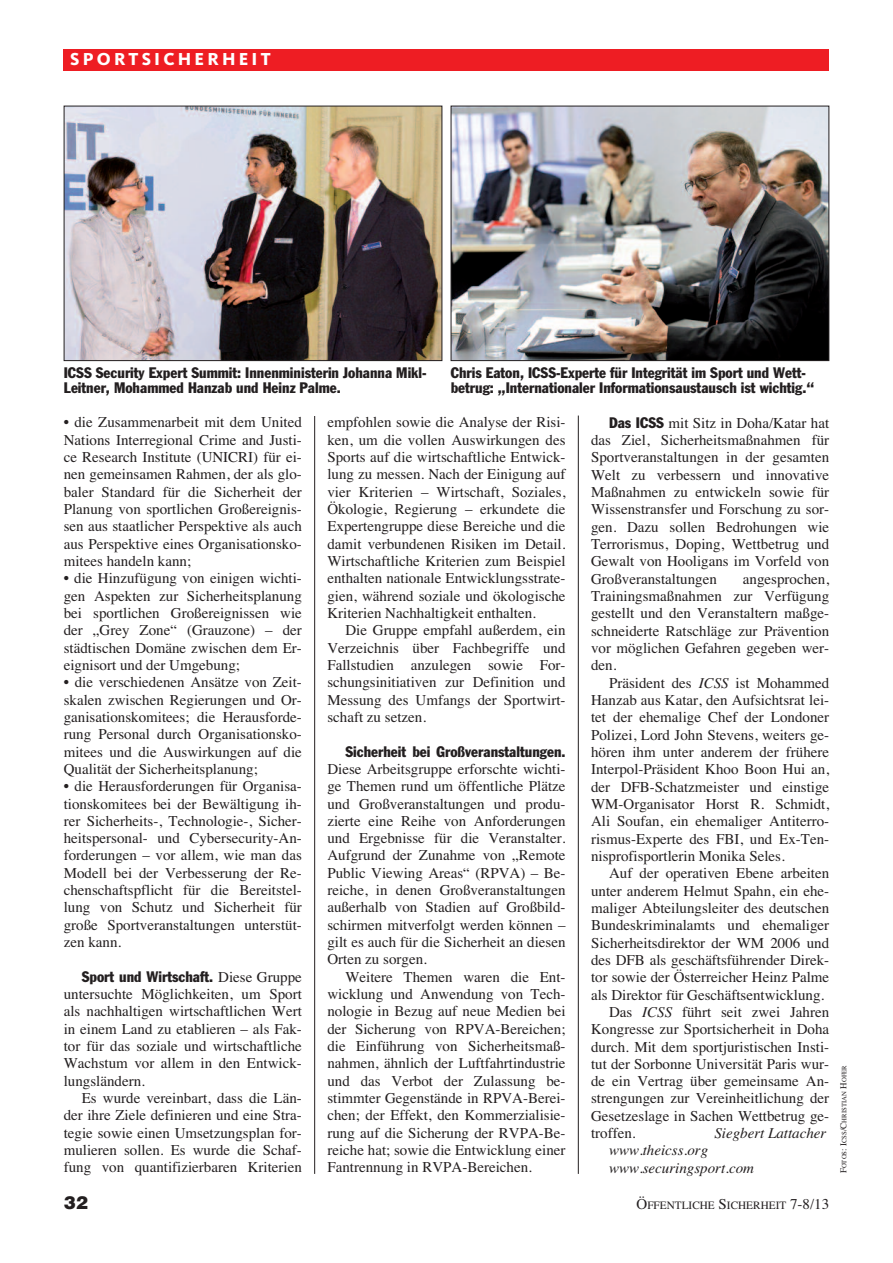
<style>
.page{position:relative;width:893px;height:1263px;background:#fff}
.page>*{position:absolute;margin:0;border:0;box-sizing:border-box;transform-origin:0 0}
.t1{font:800 18px "Kievit";letter-spacing:.175em;color:#fff}
.t2{font:900 18px "Helvetica";color:#231f20}
.t3{font:15px/17.2px "Times";color:#231f20;text-align:justify}
.t4{font:condensed 15px/15.8px "Franklin Gothic";color:#231f20}
.t5{font:italic 15px/17.4px "Times";color:#231f20}
.t6{font:11.25px "Times";color:#231f20}
.t7{font:6.75px "Times";color:#231f20}
.s1{font-family:"Times";font-stretch:normal}
.s2{font-family:"Franklin Gothic";font-stretch:condensed}
.s3{font-style:italic}
.s4{font-size:15px}
.s5{font-size:9px}
</style>
<div class="page">
<hr style="left:314px;top:415px;width:1px;height:759px;background:#231f20">
<div style="left:64px;top:49px;width:765px;height:21px;background:#ee1d23"></div>
<img style="left:66px;top:108px;width:374px;height:251px">
<div style="left:64px;top:106px;width:378px;height:255px;border:1px solid #231f20"></div>
<img style="left:453px;top:108px;width:374px;height:251px">
<div style="left:451px;top:106px;width:378px;height:255px;border:1px solid #231f20"></div>
<hr style="left:578px;top:415px;width:1px;height:759px;background:#231f20">
<p class="t1" style="left:70px;top:53px;width:202px">SPORTSICHERHEIT</p>
<p class="t4" style="left:64px;top:365px;width:364px">ICSS Security Expert Summit: Innenministerin Johanna Mikl-<br>Leitner, Mohammed Hanzab und Heinz Palme.</p>
<p class="t4" style="left:451px;top:365px;width:365px">Chris Eaton, ICSS-Experte für Integrität im Sport und Wett&shy;betrug: „Internationaler Informationsaustausch ist wichtig.“</p>
<p class="t3" style="left:64px;top:413px;width:240px">• die Zusammenarbeit mit dem United Nations Interregional Crime and Justi&shy;ce Research Institute (UNICRI) für ei&shy;nen gemeinsamen Rahmen, der als glo&shy;baler Standard für die Sicherheit der Planung von sportlichen Großereignis&shy;sen aus staatlicher Perspektive als auch aus Perspektive eines Organisationsko&shy;mitees handeln kann;</p>
<p class="t3" style="left:64px;top:569px;width:240px">• die Hinzufügung von einigen wichti&shy;gen Aspekten zur Sicherheitsplanung bei sportlichen Großereignissen wie der „Grey Zone“ (Grauzone) – der städtischen Domäne zwischen dem Er&shy;eignisort und der Umgebung;</p>
<p class="t3" style="left:64px;top:673px;width:240px">• die verschiedenen Ansätze von Zeit&shy;skalen zwischen Regierungen und Or&shy;ganisationskomitees; die Herausforde&shy;rung Personal durch Organisationsko&shy;mitees und die Auswirkungen auf die Qualität der Sicherheitsplanung;</p>
<p class="t3" style="left:64px;top:777px;width:240px">• die Herausforderungen für Organisa&shy;tionskomitees bei der Bewältigung ih&shy;rer Sicherheits-, Technologie-, Sicher&shy;heitspersonal- und Cybersecurity-An&shy;forderungen – vor allem, wie man das Modell bei der Verbesserung der Re&shy;chenschaftspflicht für die Bereitstel&shy;lung von Schutz und Sicherheit für große Sportveranstaltungen unterstüt&shy;zen kann.</p>
<p class="t4" style="left:82px;top:970px;width:222px">Sport und Wirtschaft. <span class="s1">Diese Gruppe</span></p>
<p class="t3" style="left:64px;top:985px;width:240px">untersuchte Möglichkeiten, um Sport als nachhaltigen wirtschaftlichen Wert in einem Land zu etablieren – als Fak&shy;tor für das soziale und wirtschaftliche Wachstum vor allem in den Entwick&shy;lungsländern.</p>
<p class="t3" style="left:64px;top:1089px;width:240px;text-indent:18px">Es wurde vereinbart, dass die Län&shy;der ihre Ziele definieren und eine Stra&shy;tegie sowie einen Umsetzungsplan for&shy;mulieren sollen. Es wurde die Schaf&shy;fung von quantifizierbaren Kriterien</p>
<p class="t3" style="left:327px;top:413px;width:240px">empfohlen sowie die Analyse der Risi&shy;ken, um die vollen Auswirkungen des Sports auf die wirtschaftliche Entwick&shy;lung zu messen. Nach der Einigung auf vier Kriterien – Wirtschaft, Soziales, Ökologie, Regierung – erkundete die Expertengruppe diese Bereiche und die damit verbundenen Risiken im Detail.<br>Wirtschaftliche Kriterien zum Beispiel enthalten nationale Entwicklungsstrate&shy;gien, während soziale und ökologische Kriterien Nachhaltigkeit enthalten.</p>
<p class="t3" style="left:327px;top:621px;width:240px;text-indent:18px">Die Gruppe empfahl außerdem, ein Verzeichnis über Fachbegriffe und Fallstudien anzulegen sowie For&shy;schungsinitiativen zur Definition und Messung des Umfangs der Sportwirt&shy;schaft zu setzen.</p>
<p class="t4" style="left:345px;top:744px;width:222px">Sicherheit bei Großveranstaltungen.</p>
<p class="t3" style="left:327px;top:760px;width:240px">Diese Arbeitsgruppe erforschte wichti&shy;ge Themen rund um öffentliche Plätze und Großveranstaltungen und produ&shy;zierte eine Reihe von Anforderungen und Ergebnisse für die Veranstalter.<br>Aufgrund der Zunahme von „Remote Public Viewing Areas“ (RPVA) – Be&shy;reiche, in denen Großveranstaltungen außerhalb von Stadien auf Großbild&shy;schirmen mitverfolgt werden können – gilt es auch für die Sicherheit an diesen Orten zu sorgen.</p>
<p class="t3" style="left:327px;top:968px;width:240px;text-indent:18px">Weitere Themen waren die Ent&shy;wicklung und Anwendung von Tech&shy;nologie in Bezug auf neue Medien bei der Sicherung von RPVA-Bereichen; die Einführung von Sicherheitsmaß&shy;nahmen, ähnlich der Luftfahrtindustrie und das Verbot der Zulassung be&shy;stimmter Gegenstände in RPVA-Berei&shy;chen; der Effekt, den Kommerzialisie&shy;rung auf die Sicherung der RVPA-Be&shy;reiche hat; sowie die Entwicklung einer Fantrennung in RVPA-Bereichen.</p>
<p class="t3" style="left:591px;top:414px;width:240px;text-indent:18px"><span class="s2">Das ICSS</span> mit Sitz in Doha/Katar hat das Ziel, Sicherheitsmaßnahmen für Sportveranstaltungen in der gesamten Welt zu verbessern und innovative Maßnahmen zu entwickeln sowie für Wissenstransfer und Forschung zu sor&shy;gen. Dazu sollen Bedrohungen wie Terrorismus, Doping, Wettbetrug und Gewalt von Hooligans im Vorfeld von Großveranstaltungen</p>
<p class="t3" style="left:591px;top:570px;width:240px;text-indent:152px">angesprochen, Trainingsmaßnahmen zur Verfügung gestellt und den Veranstaltern maßge&shy;schneiderte Ratschläge zur Prävention vor möglichen Gefahren gegeben wer&shy;den.</p>
<p class="t3" style="left:591px;top:674px;width:240px;text-indent:18px">Präsident des <span class="s3">ICSS</span> ist Mohammed Hanzab aus Katar, den Aufsichtsrat lei&shy;tet der ehemalige Chef der Londoner Polizei, Lord John Stevens, weiters ge&shy;hören ihm unter anderem der frühere Interpol-Präsident Khoo Boon Hui an, der DFB-Schatzmeister und einstige WM-Organisator Horst R. Schmidt, Ali Soufan, ein ehemaliger Antiterro&shy;rismus-Experte des FBI, und Ex-Ten&shy;nisprofisportlerin Monika Seles.</p>
<p class="t3" style="left:609px;top:864px;width:222px">Auf der operativen Ebene arbeiten</p>
<p class="t3" style="left:591px;top:882px;width:240px">unter anderem Helmut Spahn, ein ehe-</p>
<p class="t3" style="left:591px;top:899px;width:240px">maliger Abteilungsleiter des deutschen</p>
<p class="t3" style="left:591px;top:916px;width:240px">Bundeskriminalamts und ehemaliger</p>
<p class="t3" style="left:591px;top:934px;width:240px">Sicherheitsdirektor der WM 2006 und</p>
<p class="t3" style="left:591px;top:951px;width:240px">des DFB als geschäftsführender Direk-</p>
<p class="t3" style="left:591px;top:968px;width:240px">tor sowie der Österreicher Heinz Palme</p>
<p class="t3" style="left:591px;top:986px;width:235px">als Direktor für Geschäftsentwicklung.</p>
<p class="t3" style="left:609px;top:1003px;width:222px">Das <span class="s3">ICSS</span> führt seit zwei Jahren</p>
<p class="t3" style="left:591px;top:1020px;width:240px">Kongresse zur Sportsicherheit in Doha</p>
<p class="t3" style="left:591px;top:1038px;width:240px">durch. Mit dem sportjuristischen Insti-</p>
<p class="t3" style="left:591px;top:1055px;width:240px">tut der Sorbonne Universität Paris wur-</p>
<p class="t3" style="left:591px;top:1072px;width:240px">de ein Vertrag über gemeinsame An-</p>
<p class="t3" style="left:591px;top:1090px;width:240px">strengungen zur Vereinheitlichung der</p>
<p class="t3" style="left:591px;top:1107px;width:240px">Gesetzeslage in Sachen Wettbetrug ge-</p>
<p class="t3" style="left:591px;top:1124px;width:46px">troffen.</p>
<p class="t5" style="left:714px;top:1124px;width:114px">Siegbert Lattacher</p>
<p class="t5" style="left:609px;top:1141px;width:146px">www.theicss.org www.securingsport.com</p>
<p class="t2" style="left:64px;top:1192px;width:26px">32</p>
<p class="t6" style="left:636px;top:1198px;width:194px"><span class="s4">Ö</span>FFENTLICHE <span class="s4">S</span>ICHERHEIT <span class="s4">7-8/13</span></p>
<p class="t7" style="left:840px;top:1173px;width:110px;rotate:-90deg"><span class="s5">F</span>OTOS<span class="s5">: I</span>CSS<span class="s5">/C</span>HRISTIAN <span class="s5">H</span>OFER</p>
</div>
